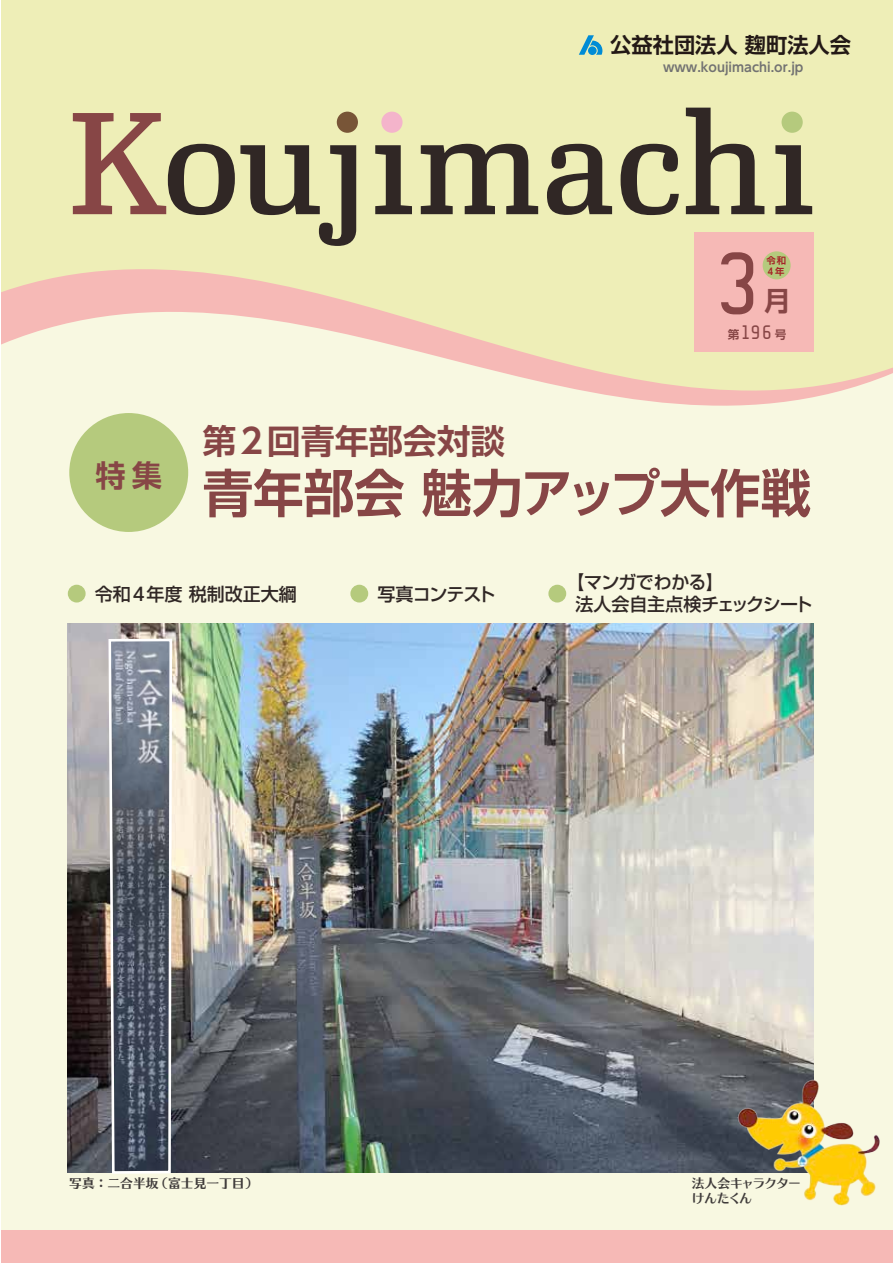
<style>
.page{position:relative;width:893px;height:1263px;background:#fff}
.page>*{position:absolute;margin:0;border:0;box-sizing:border-box;transform-origin:0 0}
.t1{font:91.05px "A Udimat";color:#874646}
.t2{font:700 51.45px "Shin Go Pro De";color:#874646}
.t3{font:700 34.05px "Shin Go Pro De";color:#874646}
.t4{font:700 30.3px "Shin Go Pro De";color:#874646}
.t5{font:700 27.15px "Shin Go Pro De";color:#874646}
.t6{font:700 21.3px "Shin Go Pro De";color:#231916}
.t7{font:19.8px "A Udimat";color:#874646}
.t8{font:500 18px/21.8px "Shin Go Pro";letter-spacing:-.02em;color:#302725}
.t9{font:500 18px "Shin Go Pro";color:#302725}
.t10{font:500 18px "Shin Go Pro";letter-spacing:-.05em;color:#302725}
.t11{font:600 12.75px "MO Clear Tone SG";color:#727272}
.t12{font:12.75px "UD Typos 515 Std";color:#3f3b3a}
.t13{font:12.75px/15px "UD Typos 515 Std";letter-spacing:-.05em;color:#3f3b3a}
.t14{font:700 9.3px "Shin Go Pro De";color:#a52327}
.t15{font:600 9.3px "MO Clear Tone SG";color:#a52327;scale:.9 1}
.s1{font-family:"Shin Go Pro De";font-weight:700}
.s2{font-family:"Shin Go Pro De";font-weight:700;font-size:11.7px}
.s3{font-family:"MO Clear Tone SG";font-weight:600}
.s4{font-family:"MO Clear Tone SG"}
</style>
<div class="page">
<div style="left:1px;top:0;width:892px;height:1263px;background:#f8f8e1"></div>
<svg style="left:1px;top:0;width:892px;height:406px;fill:#eeeeb7"></svg>
<div style="left:1px;top:1230px;width:892px;height:33px;background:#f6b9b6"></div>
<img style="left:68px;top:623px;width:746px;height:549px">
<div style="left:694px;top:232px;width:120px;height:120px;background:#f6b9b6"></div>
<div style="left:763px;top:251px;width:28px;height:28px;background:#b5ca7d;border-radius:50%"></div>
<svg style="left:73px;top:113px;width:283px;height:133px"></svg>
<svg style="left:375px;top:145px;width:37px;height:69px"></svg>
<svg style="left:421px;top:144px;width:117px;height:70px"></svg>
<svg style="left:547px;top:144px;width:65px;height:71px"></svg>
<svg style="left:621px;top:144px;width:58px;height:71px"></svg>
<svg style="left:686px;top:108px;width:78px;height:106px"></svg>
<svg style="left:775px;top:145px;width:37px;height:69px"></svg>
<div style="left:337px;top:112px;width:21px;height:21px;background:#785537;border-radius:50%"></div>
<div style="left:381px;top:112px;width:22px;height:21px;background:#f4b4cb;border-radius:50%"></div>
<div style="left:781px;top:112px;width:22px;height:21px;background:#b5ca7d;border-radius:50%"></div>
<svg style="left:579px;top:35px;width:23px;height:20px"></svg>
<div style="left:69px;top:413px;width:119px;height:119px;background:#b5ca7d;border-radius:50%"></div>
<div style="left:68px;top:585px;width:18px;height:17px;background:#b5ca7d;border-radius:50%"></div>
<div style="left:350px;top:585px;width:18px;height:17px;background:#b5ca7d;border-radius:50%"></div>
<div style="left:548px;top:585px;width:18px;height:17px;background:#b5ca7d;border-radius:50%"></div>
<img style="left:729px;top:1071px;width:151px;height:135px">
<svg style="left:107px;top:637px;width:66px;height:537px"></svg>
<p class="t6" style="left:610px;top:28px;width:242px">公益社団法人麹町法人会</p>
<p class="t11" style="left:663px;top:59px;width:142px">www.koujimachi.or.jp</p>
<h1 class="t1" style="left:718px;top:232px;width:43px">3</h1>
<p class="t14" style="left:766px;top:253px;width:21px">令和</p>
<p class="t15" style="left:768px;top:265px;width:20px">4<span class="s1">年</span></p>
<h3 class="t5" style="left:764px;top:279px;width:29px">月</h3>
<h3 class="t4" style="left:95px;top:451px;width:68px">特集</h3>
<p class="t7" style="left:728px;top:321px;width:60px"><span class="s2">第</span>196 <span class="s2">号</span></p>
<h3 class="t3" style="left:203px;top:413px;width:304px">第<span class="s3">2</span>回青年部会対談</h3>
<h2 class="t2" style="left:203px;top:451px;width:610px">青年部会魅力アップ大作戦</h2>
<p class="t9" style="left:95px;top:579px;width:204px">令和<span class="s4">4</span>年度税制改正大綱</p>
<p class="t10" style="left:377px;top:579px;width:120px">写真コンテスト</p>
<p class="t8" style="left:575px;top:569px;width:239px;text-indent:-9px">【マンガでわかる】<br>法人会自主点検チェックシート</p>
<p class="t12" style="left:69px;top:1172px;width:190px">写真：二合半坂（富士見一丁目）</p>
<p class="t13" style="left:692px;top:1174px;width:111px">法人会キャラクターけんたくん</p>
</div>
